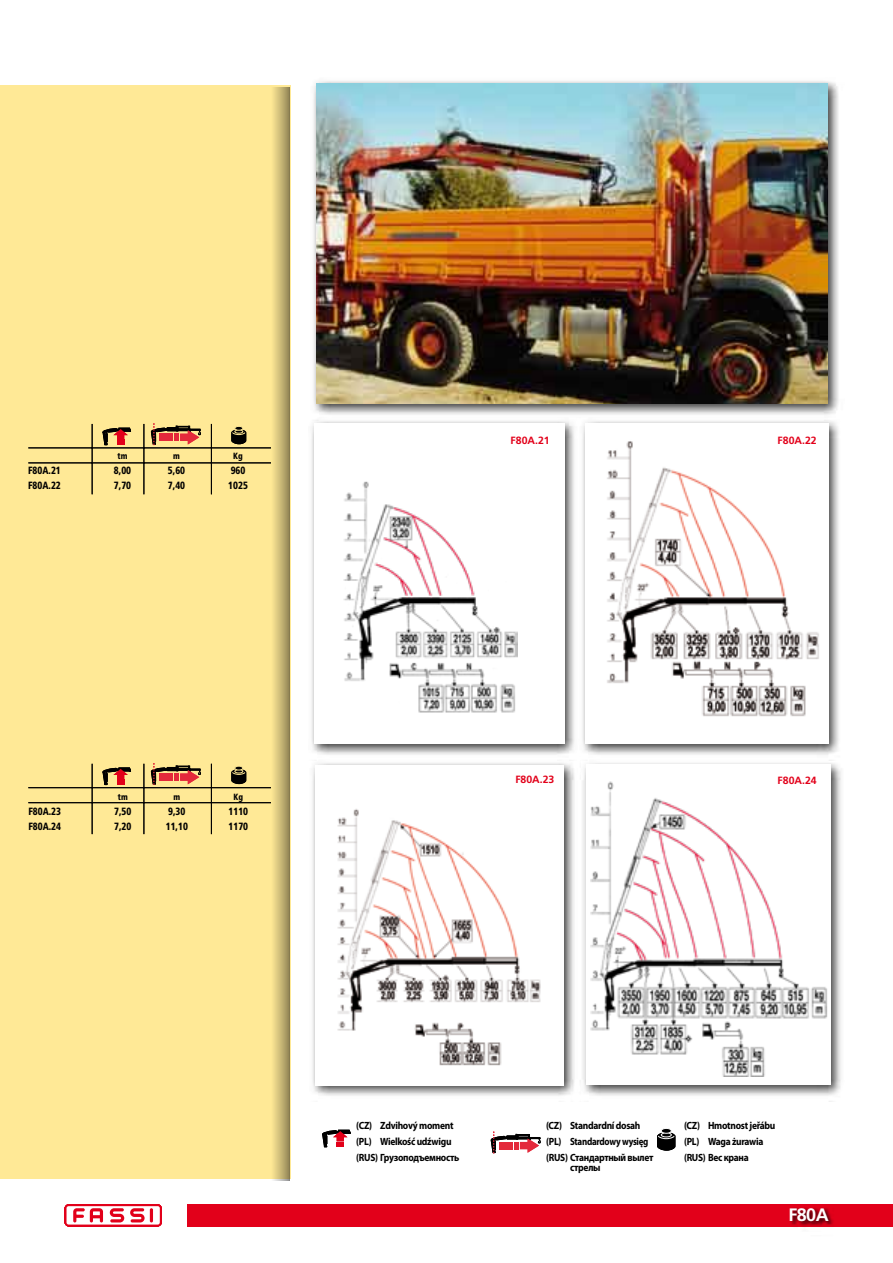
<style>
.page{position:relative;width:893px;height:1263px;background:#fff}
.page>*{position:absolute;margin:0;border:0;box-sizing:border-box;transform-origin:0 0}
.t1{font:700 18px "Frutiger";color:#fff}
.t2{font:700 10.5px/15.8px "Myriad Pro";letter-spacing:-.03em;color:#000;scale:.9 1}
.t3{font:900 condensed 10.5px "Frutiger";color:#000;scale:.9 1}
.t4{font:700 10.5px "Frutiger";color:#e2001a}
.t5{font:900 condensed 9px "Frutiger";color:#000;scale:.9 1}
</style>
<div class="page">
<div style="left:0;top:85px;width:291px;height:1093px;background:#ffe996"></div>
<svg style="left:271px;top:87px;width:18px;height:1093px"></svg>
<hr style="left:28px;top:447px;width:243px;height:1px;background:#000">
<hr style="left:92px;top:424px;width:1px;height:70px;background:#000">
<hr style="left:144px;top:424px;width:1px;height:70px;background:#000">
<hr style="left:211px;top:424px;width:1px;height:70px;background:#000">
<hr style="left:28px;top:462px;width:243px;height:1px;background:#000">
<hr style="left:28px;top:787px;width:243px;height:1px;background:#000">
<hr style="left:92px;top:764px;width:1px;height:70px;background:#000">
<hr style="left:144px;top:764px;width:1px;height:70px;background:#000">
<hr style="left:211px;top:764px;width:1px;height:70px;background:#000">
<hr style="left:28px;top:802px;width:243px;height:1px;background:#000">
<div style="left:188px;top:1204px;width:705px;height:23px;background:#e2001a"></div>
<div style="left:64px;top:1204px;width:98px;height:22px;border:1px solid #e2001a;border-radius:4px"></div>
<hr style="left:150px;top:1208px;width:3px;height:14px;background:#e2001a;border-radius:2px">
<svg style="left:130px;top:1208px;width:15px;height:14px"></svg>
<svg style="left:110px;top:1208px;width:14px;height:14px"></svg>
<svg style="left:73px;top:1208px;width:30px;height:14px"></svg>
<div style="left:309px;top:759px;width:275px;height:345px;background:#000;opacity:.75"></div>
<div style="left:315px;top:765px;width:249px;height:320px;background:#fff"></div>
<img style="left:337px;top:809px;width:204px;height:257px">
<div style="left:580px;top:759px;width:270px;height:345px;background:#000;opacity:.75"></div>
<div style="left:586px;top:765px;width:244px;height:320px;background:#fff"></div>
<img style="left:590px;top:781px;width:238px;height:296px">
<div style="left:579px;top:418px;width:268px;height:345px;background:#000;opacity:.75"></div>
<div style="left:585px;top:424px;width:244px;height:320px;background:#fff"></div>
<img style="left:607px;top:441px;width:212px;height:276px">
<div style="left:308px;top:418px;width:275px;height:345px;background:#000;opacity:.75"></div>
<div style="left:314px;top:424px;width:250px;height:320px;background:#fff"></div>
<img style="left:344px;top:481px;width:173px;height:232px">
<div style="left:311px;top:78px;width:536px;height:345px;background:#000;opacity:.75"></div>
<img style="left:317px;top:84px;width:511px;height:320px">
<svg style="left:103px;top:428px;width:28px;height:17px"></svg>
<svg style="left:151px;top:423px;width:50px;height:22px"></svg>
<svg style="left:231px;top:426px;width:15px;height:18px"></svg>
<svg style="left:103px;top:768px;width:28px;height:17px"></svg>
<svg style="left:151px;top:763px;width:50px;height:22px"></svg>
<svg style="left:231px;top:766px;width:15px;height:18px"></svg>
<svg style="left:322px;top:1130px;width:28px;height:17px"></svg>
<svg style="left:491px;top:1131px;width:50px;height:22px"></svg>
<svg style="left:657px;top:1132px;width:18px;height:18px"></svg>
<div style="left:661px;top:1128px;width:10px;height:5px;background:#000;border-radius:50%"></div>
<div style="left:661px;top:1128px;width:11px;height:5px;border:1px solid #fff;border-radius:50%"></div>
<div style="left:789px;top:1207px;width:104px;height:36px;background:#000;opacity:.8"></div>
<p class="t5" style="left:118px;top:451px;width:13px">tm</p>
<p class="t5" style="left:173px;top:451px;width:9px">m</p>
<p class="t5" style="left:233px;top:451px;width:12px">Kg</p>
<p class="t3" style="left:28px;top:464px;width:38px">F80A.21</p>
<p class="t3" style="left:114px;top:464px;width:21px">8,00</p>
<p class="t3" style="left:168px;top:464px;width:21px">5,60</p>
<p class="t3" style="left:231px;top:464px;width:18px">960</p>
<p class="t3" style="left:28px;top:479px;width:38px">F80A.22</p>
<p class="t3" style="left:114px;top:479px;width:21px">7,70</p>
<p class="t3" style="left:168px;top:479px;width:21px">7,40</p>
<p class="t3" style="left:228px;top:479px;width:23px">1025</p>
<p class="t5" style="left:118px;top:792px;width:13px">tm</p>
<p class="t5" style="left:173px;top:792px;width:9px">m</p>
<p class="t5" style="left:234px;top:792px;width:12px">Kg</p>
<p class="t3" style="left:28px;top:805px;width:38px">F80A.23</p>
<p class="t3" style="left:114px;top:805px;width:21px">7,50</p>
<p class="t3" style="left:168px;top:805px;width:21px">9,30</p>
<p class="t3" style="left:229px;top:805px;width:23px">1110</p>
<p class="t3" style="left:28px;top:820px;width:38px">F80A.24</p>
<p class="t3" style="left:114px;top:820px;width:21px">7,20</p>
<p class="t3" style="left:166px;top:820px;width:26px">11,10</p>
<p class="t3" style="left:229px;top:820px;width:23px">1170</p>
<p class="t4" style="left:511px;top:434px;width:41px">F80A.21</p>
<p class="t4" style="left:778px;top:434px;width:41px">F80A.22</p>
<p class="t4" style="left:515px;top:773px;width:41px">F80A.23</p>
<p class="t4" style="left:778px;top:774px;width:41px">F80A.24</p>
<p class="t2" style="left:356px;top:1117px;width:116px">(CZ) Zdvihový moment (PL) Wielkość udźwigu (RUS) Грузоподъемность</p>
<p class="t2" style="left:546px;top:1117px;width:121px">(CZ) Standardní dosah (PL) Standardowy wysięg (RUS) Стандартный вылет</p>
<p class="t2" style="left:570px;top:1159px;width:35px">стрелы</p>
<p class="t2" style="left:684px;top:1117px;width:103px">(CZ) Hmotnost jeřábu (PL) Waga żurawia (RUS) Вес крана</p>
<h1 class="t1" style="left:788px;top:1204px;width:42px">F80A</h1>
</div>
